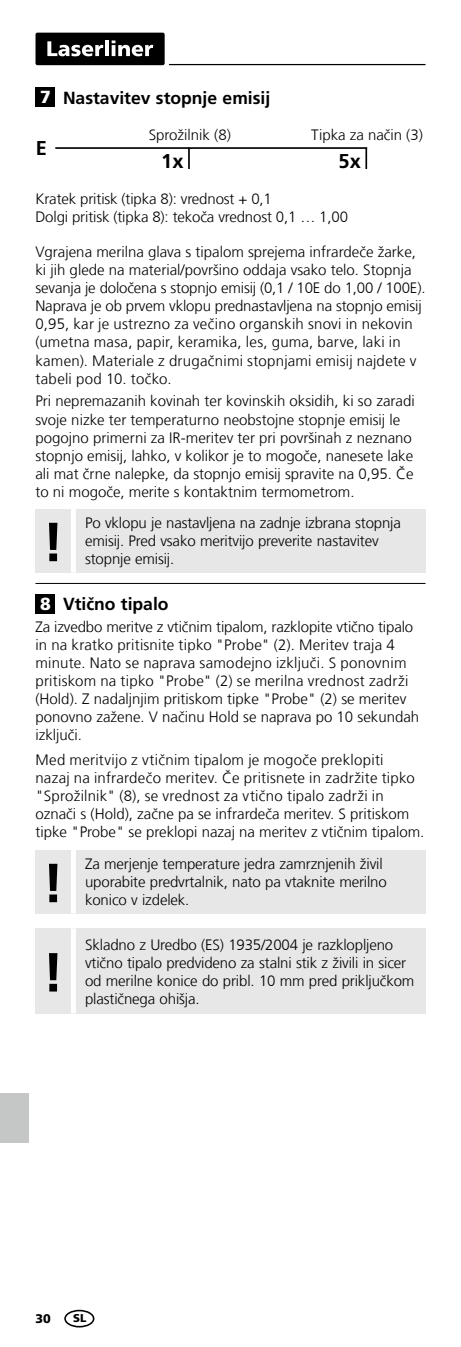
<style>
.page{position:relative;width:461px;height:1347px;background:#fff}
.page>*{position:absolute;margin:0;border:0;box-sizing:border-box;transform-origin:0 0}
.t1{font:700 55px "Frutiger LT Com";color:#000}
.t2{font:700 20px "Frutiger LT Com";color:#000}
.t3{font:700 17.5px "Frutiger LT Com";color:#000}
.t4{font:900 17.5px "Frutiger LT Com";color:#fff}
.t5{font:300 15px/18px "Frutiger LT Com";color:#000}
.t6{font:900 12.5px "Frutiger LT Com";color:#000}
.t7{font:900 11.25px "Frutiger LT Com";color:#000}
</style>
<div class="page">
<hr style="left:169px;top:64px;width:256px;height:1px;background:#000">
<div style="left:35px;top:33px;width:130px;height:32px;background:#000;border-radius:2px"></div>
<svg style="left:47px;top:41px;width:56px;height:15px"></svg>
<hr style="left:105px;top:40px;width:4px;height:16px;background:#fff">
<svg style="left:112px;top:40px;width:41px;height:16px"></svg>
<div style="left:35px;top:594px;width:20px;height:19px;background:#000"></div>
<hr style="left:35px;top:583px;width:390px;height:1px;background:#000">
<div style="left:35px;top:87px;width:20px;height:20px;background:#000"></div>
<hr style="left:55px;top:147px;width:312px;height:2px;background:#000">
<hr style="left:188px;top:148px;width:2px;height:21px;background:#000">
<hr style="left:365px;top:148px;width:2px;height:21px;background:#000">
<div style="left:35px;top:508px;width:390px;height:64px;background:#e7e7e7"></div>
<div style="left:71px;top:508px;width:5px;height:64px;background:#fff"></div>
<div style="left:35px;top:849px;width:390px;height:64px;background:#e7e7e7"></div>
<div style="left:71px;top:849px;width:5px;height:64px;background:#fff"></div>
<div style="left:35px;top:928px;width:390px;height:85px;background:#e7e7e7"></div>
<div style="left:71px;top:928px;width:5px;height:85px;background:#fff"></div>
<div style="left:64px;top:1309px;width:30px;height:18px;border:2px solid #000;border-radius:50%"></div>
<div style="left:0;top:1093px;width:28px;height:49px;background:#c5c6c6"></div>
<p class="t4" style="left:40px;top:86px;width:12px">7</p>
<h2 class="t2" style="left:36px;top:136px;width:13px">E</h2>
<p class="t3" style="left:63px;top:87px;width:209px">Nastavitev stopnje emisij</p>
<p class="t5" style="left:149px;top:126px;width:84px">Sprožilnik (8)</p>
<p class="t5" style="left:311px;top:126px;width:113px">Tipka za način (3)</p>
<h2 class="t2" style="left:161px;top:149px;width:24px">1x</h2>
<h2 class="t2" style="left:338px;top:149px;width:24px">5x</h2>
<p class="t5" style="left:35px;top:190px;width:314px">Kratek pritisk (tipka 8): vrednost + 0,1<br>Dolgi pritisk (tipka 8): tekoča vrednost 0,1 … 1,00</p>
<p class="t5" style="left:35px;top:243px;width:391px">Vgrajena merilna glava s tipalom sprejema infrardeče žarke, ki jih glede na material/površino oddaja vsako telo. Stopnja sevanja je določena s stopnjo emisij (0,1 / 10E do 1,00 / 100E).<br>Naprava je ob prvem vklopu prednastavljena na stopnjo emisij 0,95, kar je ustrezno za večino organskih snovi in nekovin (umetna masa, papir, keramika, les, guma, barve, laki in kamen). Materiale z drugačnimi stopnjami emisij najdete v tabeli pod 10. točko.</p>
<p class="t5" style="left:35px;top:392px;width:380px">Pri nepremazanih kovinah ter kovinskih oksidih, ki so zaradi svoje nizke ter temperaturno neobstojne stopnje emisij le pogojno primerni za IR-meritev ter pri površinah z neznano stopnjo emisij, lahko, v kolikor je to mogoče, nanesete lake ali mat črne nalepke, da stopnjo emisij spravite na 0,95. Če to ni mogoče, merite s kontaktnim termometrom.</p>
<p class="t5" style="left:85px;top:514px;width:317px">Po vklopu je nastavljena na zadnje izbrana stopnja emisij. Pred vsako meritvijo preverite nastavitev</p>
<h1 class="t1" style="left:42px;top:510px;width:23px">!</h1>
<p class="t5" style="left:85px;top:550px;width:91px">stopnje emisij.</p>
<p class="t4" style="left:40px;top:593px;width:12px">8</p>
<p class="t3" style="left:63px;top:594px;width:107px">Vtično tipalo</p>
<p class="t5" style="left:35px;top:618px;width:385px">Za izvedbo meritve z vtičnim tipalom, razklopite vtično tipalo in na kratko pritisnite tipko "Probe" (2). Meritev traja 4 minute. Nato se naprava samodejno izključi. S ponovnim pritiskom na tipko "Probe" (2) se merilna vrednost zadrži (Hold). Z nadaljnjim pritiskom tipke "Probe" (2) se meritev ponovno zažene. V načinu Hold se naprava po 10 sekundah izključi.</p>
<p class="t5" style="left:35px;top:751px;width:390px">Med meritvijo z vtičnim tipalom je mogoče preklopiti<br>nazaj na infrardečo meritev. Če pritisnete in zadržite tipko "Sprožilnik" (8), se vrednost za vtično tipalo zadrži in označi s (Hold), začne pa se infrardeča meritev. S pritiskom tipke "Probe" se preklopi nazaj na meritev z vtičnim tipalom.</p>
<h1 class="t1" style="left:42px;top:850px;width:23px">!</h1>
<h1 class="t1" style="left:42px;top:940px;width:23px">!</h1>
<p class="t5" style="left:85px;top:855px;width:303px">Za merjenje temperature jedra zamrznjenih živil uporabite predvrtalnik, nato pa vtaknite merilno</p>
<p class="t5" style="left:85px;top:891px;width:106px">konico v izdelek.</p>
<p class="t5" style="left:85px;top:935px;width:331px">Skladno z Uredbo (ES) 1935/2004 je razklopljeno vtično tipalo predvideno za stalni stik z živili in sicer od merilne konice do pribl. 10 mm pred priključkom plastičnega ohišja.</p>
<p class="t6" style="left:35px;top:1310px;width:17px">30</p>
<p class="t7" style="left:73px;top:1311px;width:15px">SL</p>
</div>
